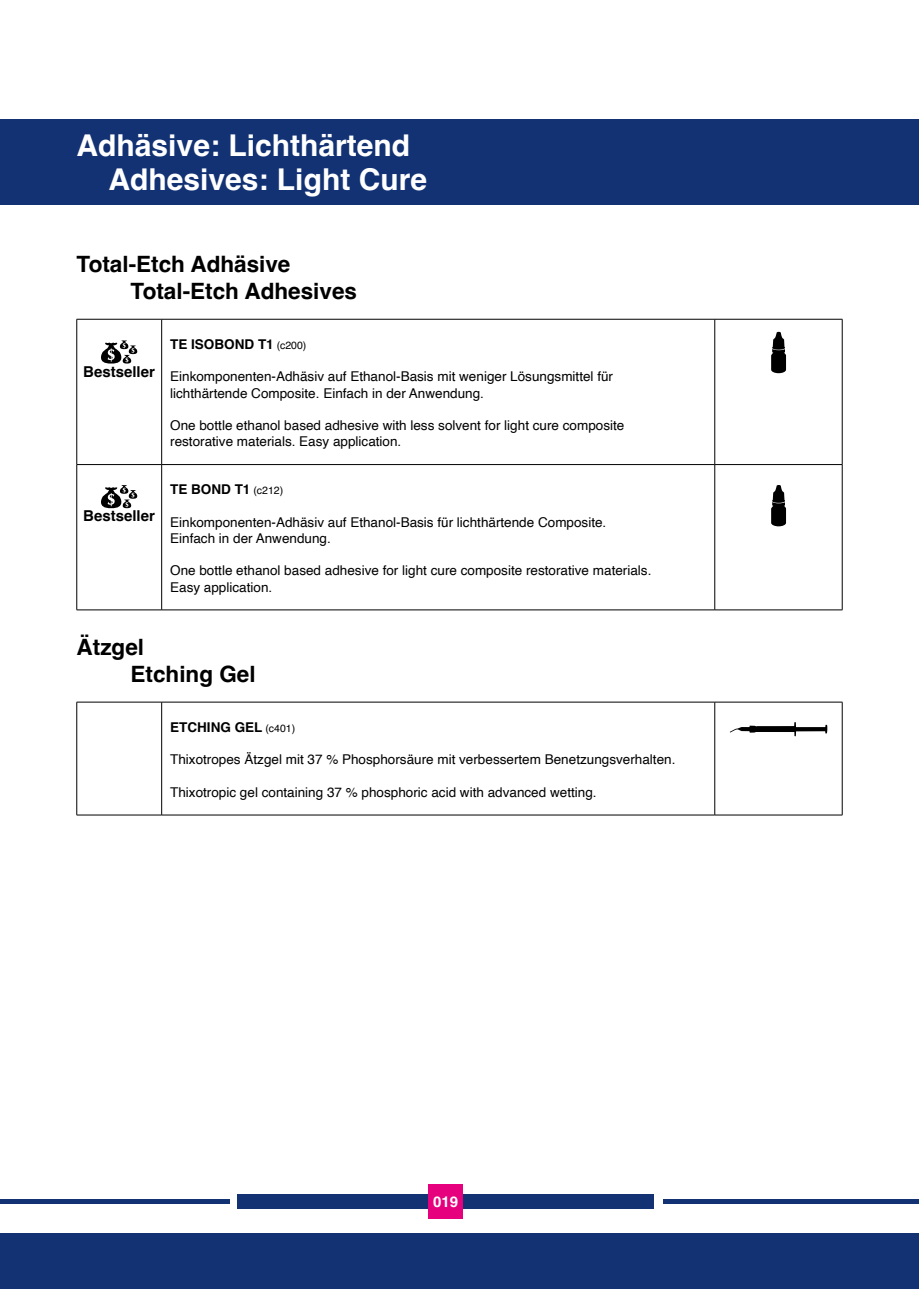
<style>
.page{position:relative;width:919px;height:1289px;background:#fff}
.page>*{position:absolute;margin:0;border:0;box-sizing:border-box;transform-origin:0 0}
.t1{font:700 30px/33.8px "Helvetica";color:#fff}
.t2{font:700 22.5px/27px "Helvetica";color:#000}
.t3{font:700 15px "Helvetica";color:#000}
.t4{font:700 15px "Helvetica";color:#fff}
.t5{font:13.5px/16.2px "Helvetica";color:#000}
.t6{font:700 13.5px "Helvetica";color:#000}
.s1{font-weight:400;font-size:10.5px}
</style>
<div class="page">
<div style="left:0;top:119px;width:918px;height:85px;background:#123274"></div>
<div style="left:0;top:1233px;width:918px;height:55px;background:#123274"></div>
<hr style="left:0;top:1199px;width:230px;height:4px;background:#123274">
<hr style="left:663px;top:1199px;width:255px;height:4px;background:#123274">
<div style="left:237px;top:1194px;width:416px;height:15px;background:#123274"></div>
<hr style="left:77px;top:319px;width:85px;height:1px;background:#000">
<hr style="left:162px;top:319px;width:552px;height:1px;background:#000">
<hr style="left:161px;top:319px;width:1px;height:145px;background:#000">
<hr style="left:714px;top:319px;width:128px;height:1px;background:#000">
<hr style="left:77px;top:464px;width:85px;height:1px;background:#000">
<hr style="left:162px;top:464px;width:552px;height:1px;background:#000">
<hr style="left:161px;top:465px;width:1px;height:144px;background:#000">
<hr style="left:714px;top:464px;width:128px;height:1px;background:#000">
<hr style="left:77px;top:609px;width:85px;height:1px;background:#000">
<hr style="left:162px;top:609px;width:552px;height:1px;background:#000">
<hr style="left:714px;top:609px;width:128px;height:1px;background:#000">
<hr style="left:76px;top:319px;width:1px;height:145px;background:#000">
<hr style="left:714px;top:319px;width:1px;height:145px;background:#000">
<hr style="left:841px;top:319px;width:1px;height:145px;background:#000">
<hr style="left:76px;top:465px;width:1px;height:144px;background:#000">
<hr style="left:714px;top:465px;width:1px;height:144px;background:#000">
<hr style="left:841px;top:465px;width:1px;height:144px;background:#000">
<hr style="left:77px;top:702px;width:85px;height:1px;background:#000">
<hr style="left:162px;top:702px;width:552px;height:1px;background:#000">
<hr style="left:161px;top:702px;width:1px;height:112px;background:#000">
<hr style="left:714px;top:702px;width:128px;height:1px;background:#000">
<hr style="left:77px;top:814px;width:85px;height:1px;background:#000">
<hr style="left:162px;top:814px;width:552px;height:1px;background:#000">
<hr style="left:714px;top:814px;width:128px;height:1px;background:#000">
<hr style="left:76px;top:702px;width:1px;height:112px;background:#000">
<hr style="left:714px;top:702px;width:1px;height:112px;background:#000">
<hr style="left:841px;top:702px;width:1px;height:112px;background:#000">
<svg style="left:771px;top:485px;width:15px;height:41px"></svg>
<svg style="left:771px;top:332px;width:15px;height:41px"></svg>
<svg style="left:730px;top:722px;width:97px;height:14px"></svg>
<svg style="left:101px;top:340px;width:37px;height:24px"></svg>
<svg style="left:101px;top:485px;width:37px;height:23px"></svg>
<div style="left:428px;top:1184px;width:34px;height:34px;background:#e6007d"></div>
<h1 class="t1" style="left:108px;top:132px;width:320px;text-indent:-32px">Adhäsive: Lichthärtend<br>Adhesives: Light Cure</h1>
<h2 class="t2" style="left:131px;top:253px;width:228px;text-indent:-54px">Total-Etch Adhäsive<br>Total-Etch Adhesives</h2>
<p class="t3" style="left:83px;top:362px;width:73px">Bestseller</p>
<p class="t3" style="left:83px;top:507px;width:73px">Bestseller</p>
<p class="t6" style="left:170px;top:336px;width:138px">TE ISOBOND T1 <span class="s1">(c200)</span></p>
<p class="t5" style="left:170px;top:369px;width:444px">Einkomponenten-Adhäsiv auf Ethanol-Basis mit weniger Lösungsmittel für lichthärtende Composite. Einfach in der Anwendung.</p>
<p class="t5" style="left:170px;top:417px;width:455px">One bottle ethanol based adhesive with less solvent for light cure composite restorative materials. Easy application.</p>
<p class="t6" style="left:170px;top:481px;width:114px">TE BOND T1 <span class="s1">(c212)</span></p>
<p class="t5" style="left:170px;top:514px;width:437px">Einkomponenten-Adhäsiv auf Ethanol-Basis für lichthärtende Composite.<br>Einfach in der Anwendung.</p>
<p class="t5" style="left:170px;top:563px;width:482px">One bottle ethanol based adhesive for light cure composite restorative materials.<br>Easy application.</p>
<h2 class="t2" style="left:131px;top:636px;width:127px;text-indent:-54px">Ätzgel<br>Etching Gel</h2>
<p class="t6" style="left:170px;top:719px;width:126px">ETCHING GEL <span class="s1">(c401)</span></p>
<p class="t5" style="left:170px;top:751px;width:506px">Thixotropes Ätzgel mit 37 % Phosphorsäure mit verbessertem Benetzungsverhalten.</p>
<p class="t5" style="left:170px;top:784px;width:428px">Thixotropic gel containing 37 % phosphoric acid with advanced wetting.</p>
<p class="t4" style="left:433px;top:1192px;width:27px">019</p>
</div>
